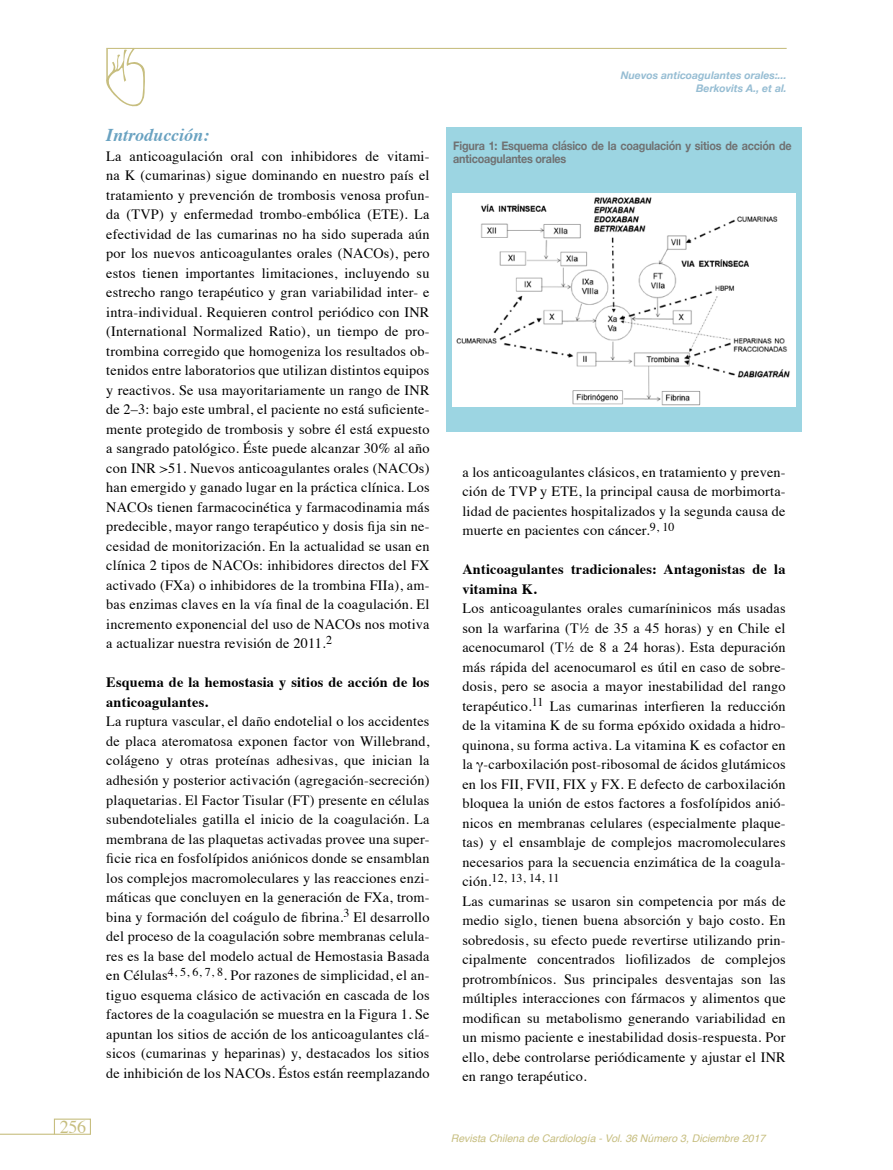
<style>
.page{position:relative;width:893px;height:1170px;background:#fff}
.page>*{position:absolute;margin:0;border:0;box-sizing:border-box;transform-origin:0 0}
.t1{font:italic 700 18px "Times";color:#69a2c1}
.t2{font:18px "Times";color:#c7be80}
.t3{font:14.25px/19.5px "Times";letter-spacing:.015em;color:#000;text-align:justify}
.t4{font:700 14.25px/19.5px "Times";letter-spacing:.015em;color:#000}
.t5{font:700 12px/13.5px "Helvetica Neue";letter-spacing:-.02em;color:#707172;scale:.9 1}
.t6{font:12px "Times";letter-spacing:.015em;color:#000}
.t7{font:italic 10.5px "Helvetica";color:#c7be80}
.t8{font:italic 700 10.5px/12.6px "Helvetica Neue";color:#96bdd3;text-align:right}
.s1{font-size:14.25px}
</style>
<div class="page">
<hr style="left:0;top:1133px;width:54px;height:1px;background:#c7be80">
<div style="left:54px;top:1118px;width:37px;height:16px;border:1px solid #c7be80"></div>
<div style="left:446px;top:128px;width:356px;height:304px;background:#9cd5e2"></div>
<hr style="left:106px;top:48px;width:681px;height:1px;background:#c7be7f">
<svg style="left:106px;top:48px;width:39px;height:59px"></svg>
<hr style="left:106px;top:49px;width:2px;height:32px;background:#c7be7f">
<img style="left:452px;top:194px;width:344px;height:212px">
<p class="t2" style="left:60px;top:1110px;width:28px">256</p>
<p class="t1" style="left:106px;top:118px;width:105px">Introducción:</p>
<p class="t3" style="left:106px;top:145px;width:325px">La anticoagulación oral con inhibidores de vitami&shy;na K (cumarinas) sigue dominando en nuestro país el tratamiento y prevención de trombosis venosa profun&shy;da (TVP) y enfermedad trombo-embólica (ETE). La efectividad de las cumarinas no ha sido superada aún por los nuevos anticoagulantes orales (NACOs), pero estos tienen importantes limitaciones, incluyendo su estrecho rango terapéutico y gran variabilidad inter- e intra-individual. Requieren control periódico con INR (International Normalized Ratio), un tiempo de pro&shy;trombina corregido que homogeniza los resultados ob&shy;tenidos entre laboratorios que utilizan distintos equipos y reactivos. Se usa mayoritariamente un rango de INR de 2–3: bajo este umbral, el paciente no está suficiente&shy;mente protegido de trombosis y sobre él está expuesto a sangrado patológico. Éste puede alcanzar 30% al año con INR &gt;51. Nuevos anticoagulantes orales (NACOs) han emergido y ganado lugar en la práctica clínica. Los NACOs tienen farmacocinética y farmacodinamia más predecible, mayor rango terapéutico y dosis fija sin ne&shy;cesidad de monitorización. En la actualidad se usan en clínica 2 tipos de NACOs: inhibidores directos del FX activado (FXa) o inhibidores de la trombina FIIa), am&shy;bas enzimas claves en la vía final de la coagulación. El incremento exponencial del uso de NACOs nos motiva a actualizar nuestra revisión de 2011.<sup>2</sup></p>
<p class="t4" style="left:106px;top:671px;width:325px">Esquema de la hemostasia y sitios de acción de los anticoagulantes.</p>
<p class="t3" style="left:106px;top:710px;width:325px">La ruptura vascular, el daño endotelial o los accidentes de placa ateromatosa exponen factor von Willebrand, colágeno y otras proteínas adhesivas, que inician la adhesión y posterior activación (agregación-secreción) plaquetarias. El Factor Tisular (FT) presente en células subendoteliales gatilla el inicio de la coagulación. La membrana de las plaquetas activadas provee una super&shy;ficie rica en fosfolípidos aniónicos donde se ensamblan los complejos macromoleculares y las reacciones enzi&shy;máticas que concluyen en la generación de FXa, trom&shy;bina y formación del coágulo de fibrina.<sup>3</sup> El desarrollo del proceso de la coagulación sobre membranas celula&shy;res es la base del modelo actual de Hemostasia Basada en Células<sup>4,</sup> <sup>5,</sup> <sup>6,</sup> <sup>7,</sup> <sup>8</sup>. Por razones de simplicidad, el an&shy;tiguo esquema clásico de activación en cascada de los factores de la coagulación se muestra en la Figura 1. Se apuntan los sitios de acción de los anticoagulantes clá&shy;sicos (cumarinas y heparinas) y, destacados los sitios de inhibición de los NACOs. Éstos están reemplazando</p>
<p class="t8" style="left:621px;top:70px;width:167px">Nuevos anticoagulantes orales:...<br>Berkovits A., et al.</p>
<p class="t5" style="left:453px;top:139px;width:378px">Figura 1: Esquema clásico de la coagulación y sitios de acción de anticoagulantes orales</p>
<p class="t3" style="left:462px;top:461px;width:325px">a los anticoagulantes clásicos, en tratamiento y preven&shy;ción de TVP y ETE, la principal causa de morbimorta&shy;lidad de pacientes hospitalizados y la segunda causa de muerte en pacientes con cáncer.<sup>9,</sup> <sup>10</sup></p>
<p class="t4" style="left:462px;top:558px;width:325px">Anticoagulantes tradicionales: Antagonistas de la vitamina K.</p>
<p class="t3" style="left:462px;top:597px;width:325px">Los anticoagulantes orales cumaríninicos más usadas son la warfarina (T½ de 35 a 45 horas) y en Chile el acenocumarol (T½ de 8 a 24 horas). Esta depuración más rápida del acenocumarol es útil en caso de sobre&shy;dosis, pero se asocia a mayor inestabilidad del rango terapéutico.<sup>11</sup> Las cumarinas interfieren la reducción de la vitamina K de su forma epóxido oxidada a hidro&shy;quinona, su forma activa. La vitamina K es cofactor en la γ-carboxilación post-ribosomal de ácidos glutámicos en los FII, FVII, FIX y FX. E defecto de carboxilación bloquea la unión de estos factores a fosfolípidos anió&shy;nicos en membranas celulares (especialmente plaque&shy;tas) y el ensamblaje de complejos macromoleculares necesarios para la secuencia enzimática de la coagula-</p>
<p class="t6" style="left:462px;top:866px;width:99px"><span class="s1">ción.</span>12, 13, 14, 11</p>
<p class="t3" style="left:462px;top:890px;width:325px">Las cumarinas se usaron sin competencia por más de medio siglo, tienen buena absorción y bajo costo. En sobredosis, su efecto puede revertirse utilizando prin&shy;cipalmente concentrados liofilizados de complejos protrombínicos. Sus principales desventajas son las múltiples interacciones con fármacos y alimentos que modifican su metabolismo generando variabilidad en un mismo paciente e inestabilidad dosis-respuesta. Por ello, debe controlarse periódicamente y ajustar el INR en rango terapéutico.</p>
<p class="t7" style="left:451px;top:1129px;width:316px">Revista Chilena de Cardiología - Vol. 36 Número 3, Diciembre 2017</p>
</div>
